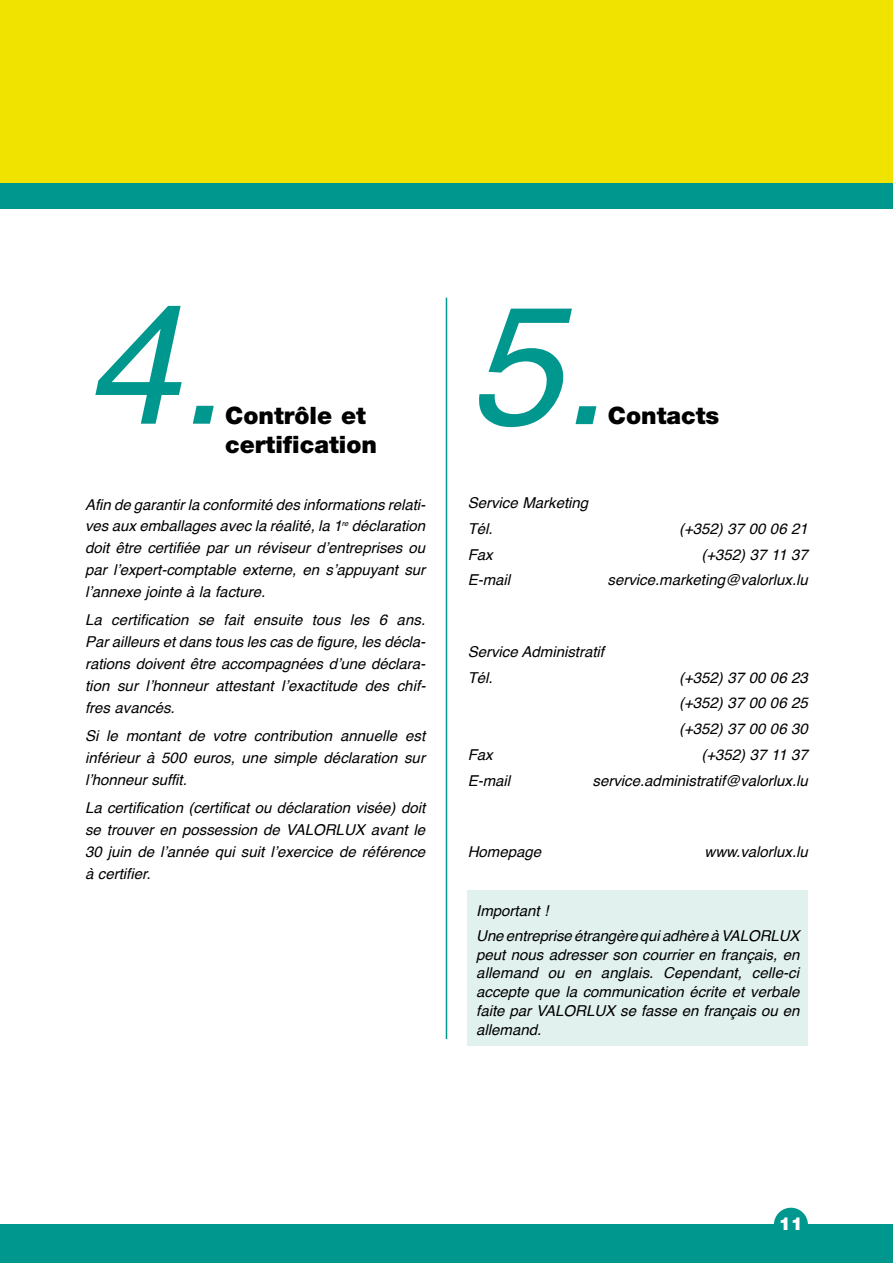
<style>
.page{position:relative;width:893px;height:1263px;background:#fff}
.page>*{position:absolute;margin:0;border:0;box-sizing:border-box;transform-origin:0 0}
.t1{font:italic 168px "Helvetica";color:#00978f}
.t2{font:900 24px/29.4px "Helvetica Neue";color:#000}
.t3{font:900 18px "Helvetica Neue";color:#fff}
.t4{font:italic 15px/21.9px "Helvetica";color:#000;text-align:justify}
</style>
<div class="page">
<div style="left:468px;top:891px;width:340px;height:155px;background:#e1f1ee"></div>
<div style="left:0;top:0;width:893px;height:183px;background:#f1e300"></div>
<div style="left:0;top:183px;width:893px;height:25px;background:#00978f"></div>
<div style="left:0;top:1225px;width:893px;height:38px;background:#00978f"></div>
<div style="left:774px;top:1208px;width:34px;height:34px;background:#00978f;border-radius:50%"></div>
<hr style="left:446px;top:298px;width:1px;height:741px;background:#00978f">
<h1 class="t1" style="left:85px;top:232px;width:142px">4.</h1>
<h2 class="t2" style="left:225px;top:400px;width:153px">Contrôle et certification</h2>
<p class="t4" style="left:85px;top:494px;width:342px">Afin de garantir la conformité des informations relati&shy;ves aux emballages avec la réalité, la 1<sup>re</sup> déclaration doit être certifiée par un réviseur d’entreprises ou par l’expert-comptable externe, en s’appuyant sur l’annexe jointe à la facture.</p>
<p class="t4" style="left:85px;top:609px;width:342px">La certification se fait ensuite tous les 6 ans.<br>Par ailleurs et dans tous les cas de figure, les décla&shy;rations doivent être accompagnées d’une déclara&shy;tion sur l’honneur attestant l’exactitude des chif&shy;fres avancés.</p>
<p class="t4" style="left:85px;top:725px;width:342px">Si le montant de votre contribution annuelle est inférieur à 500 euros, une simple déclaration sur l’honneur suffit.</p>
<p class="t4" style="left:85px;top:797px;width:342px">La certification (certificat ou déclaration visée) doit se trouver en possession de VALORLUX avant le 30 juin de l’année qui suit l’exercice de référence à certifier.</p>
<h1 class="t1" style="left:468px;top:233px;width:142px">5.</h1>
<h2 class="t2" style="left:608px;top:401px;width:113px">Contacts</h2>
<p class="t4" style="left:468px;top:490px;width:122px;line-height:25.8px">Service Marketing<br>Tél.</p>
<p class="t4" style="left:679px;top:518px;width:130px">(+352) 37 00 06 21</p>
<p class="t4" style="left:468px;top:544px;width:27px">Fax</p>
<p class="t4" style="left:701px;top:544px;width:108px">(+352) 37 11 37</p>
<p class="t4" style="left:468px;top:569px;width:44px">E-mail</p>
<p class="t4" style="left:608px;top:569px;width:202px">service.marketing@valorlux.lu</p>
<p class="t4" style="left:468px;top:639px;width:138px;line-height:25.8px">Service Administratif<br>Tél.</p>
<p class="t4" style="left:679px;top:665px;width:130px;line-height:26px">(+352) 37 00 06 23 (+352) 37 00 06 25 (+352) 37 00 06 30</p>
<p class="t4" style="left:468px;top:744px;width:27px">Fax</p>
<p class="t4" style="left:701px;top:744px;width:108px">(+352) 37 11 37</p>
<p class="t4" style="left:468px;top:770px;width:44px">E-mail</p>
<p class="t4" style="left:593px;top:770px;width:217px">service.administratif@valorlux.lu</p>
<p class="t4" style="left:468px;top:841px;width:75px">Homepage</p>
<p class="t4" style="left:705px;top:841px;width:105px">www.valorlux.lu</p>
<p class="t4" style="left:476px;top:898px;width:325px;line-height:25.2px">Important !<br>Une entreprise étrangère qui adhère à VALORLUX</p>
<p class="t4" style="left:476px;top:945px;width:325px;line-height:18.8px">peut nous adresser son courrier en français, en allemand ou en anglais. Cependant, celle-ci accepte que la communication écrite et verbale faite par VALORLUX se fasse en français ou en allemand.</p>
<p class="t3" style="left:779px;top:1213px;width:26px">11</p>
</div>
